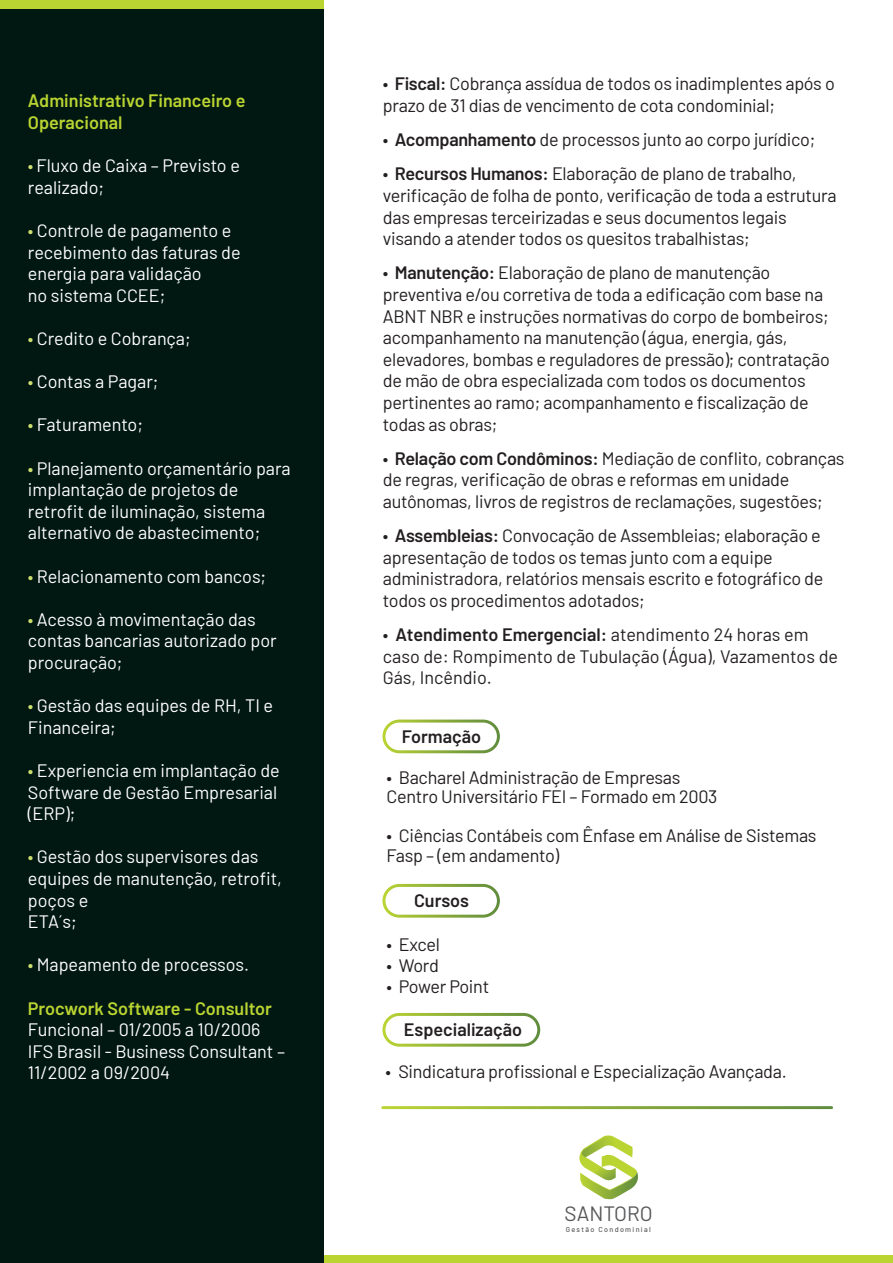
<style>
.page{position:relative;width:893px;height:1263px;background:#fff}
.page>*{position:absolute;margin:0;border:0;box-sizing:border-box;transform-origin:0 0}
.t1{font:20.7px "Barlow";color:#57585a}
.t2{font:18px/21.6px "Barlow";letter-spacing:-.015em;color:#231f20}
.t3{font:18px/21.6px "Barlow";color:#fff}
.t4{font:600 18px/21.6px "Barlow";color:#bad432}
.t5{font:600 18px "Barlow";color:#231f20}
.t6{font:500 7.2px "Barlow";letter-spacing:.19em;color:#57585a}
.s1{color:#cedf70}
.s2{font-weight:600}
</style>
<div class="page">
<div style="left:314px;top:1255px;width:579px;height:8px;background:#bad432"></div>
<div style="left:0;top:0;width:324px;height:1263px;background:#001712"></div>
<svg style="left:579px;top:1135px;width:59px;height:65px"></svg>
<svg style="left:382px;top:719px;width:118px;height:34px"></svg>
<div style="left:0;top:0;width:324px;height:8px;background:#bad432"></div>
<svg style="left:382px;top:884px;width:118px;height:34px"></svg>
<svg style="left:382px;top:1013px;width:158px;height:34px"></svg>
<svg style="left:381px;top:1106px;width:452px;height:3px"></svg>
<p class="t4" style="left:28px;top:89px;width:219px">Administrativo Financeiro e<br>Operacional</p>
<p class="t3" style="left:28px;top:153px;width:214px"><span class="s1">•</span> Fluxo de Caixa – Previsto e realizado;</p>
<p class="t3" style="left:28px;top:218px;width:214px"><span class="s1">•</span> Controle de pagamento e recebimento das faturas de energia para validação<br>no sistema CCEE;</p>
<p class="t3" style="left:28px;top:326px;width:164px"><span class="s1">•</span> Credito e Cobrança;</p>
<p class="t3" style="left:28px;top:369px;width:132px"><span class="s1">•</span> Contas a Pagar;</p>
<p class="t3" style="left:28px;top:413px;width:117px"><span class="s1">•</span> Faturamento;</p>
<p class="t3" style="left:28px;top:456px;width:264px"><span class="s1">•</span> Planejamento orçamentário para implantação de projetos de retrofit de iluminação, sistema alternativo de abastecimento;</p>
<p class="t3" style="left:28px;top:564px;width:240px"><span class="s1">•</span> Relacionamento com bancos;</p>
<p class="t3" style="left:28px;top:607px;width:250px"><span class="s1">•</span> Acesso à movimentação das contas bancarias autorizado por procuração;</p>
<p class="t3" style="left:28px;top:693px;width:247px"><span class="s1">•</span> Gestão das equipes de RH, TI e<br>Financeira;</p>
<p class="t3" style="left:28px;top:758px;width:253px"><span class="s1">•</span> Experiencia em implantação de<br>Software de Gestão Empresarial (ERP);</p>
<p class="t3" style="left:28px;top:845px;width:256px"><span class="s1">•</span> Gestão dos supervisores das equipes de manutenção, retrofit, poços e<br>ETA´s;</p>
<p class="t3" style="left:28px;top:953px;width:223px"><span class="s1">•</span> Mapeamento de processos.</p>
<p class="t4" style="left:28px;top:996px;width:246px">Procwork Software - Consultor</p>
<p class="t3" style="left:28px;top:1017px;width:259px">Funcional – 01/2005 a 10/2006<br>IFS Brasil - Business Consultant –<br>11/2002 a 09/2004</p>
<p class="t2" style="left:383px;top:72px;width:453px">• <span class="s2">Fiscal:</span> Cobrança assídua de todos os inadimplentes após o prazo de 31 dias de vencimento de cota condominial;</p>
<p class="t2" style="left:383px;top:127px;width:434px">• <span class="s2">Acompanhamento</span> de processos junto ao corpo jurídico;</p>
<p class="t2" style="left:383px;top:162px;width:455px">• <span class="s2">Recursos Humanos:</span> Elaboração de plano de trabalho, verificação de folha de ponto, verificação de toda a estrutura das empresas terceirizadas e seus documentos legais visando a atender todos os quesitos trabalhistas;</p>
<p class="t2" style="left:383px;top:261px;width:449px">• <span class="s2">Manutenção:</span> Elaboração de plano de manutenção preventiva e/ou corretiva de toda a edificação com base na ABNT NBR e instruções normativas do corpo de bombeiros; acompanhamento na manutenção (água, energia, gás, elevadores, bombas e reguladores de pressão); contratação de mão de obra especializada com todos os documentos pertinentes ao ramo; acompanhamento e fiscalização de todas as obras;</p>
<p class="t2" style="left:383px;top:446px;width:463px">• <span class="s2">Relação com Condôminos:</span> Mediação de conflito, cobranças de regras, verificação de obras e reformas em unidade autônomas, livros de registros de reclamações, sugestões;</p>
<p class="t2" style="left:383px;top:523px;width:442px">• <span class="s2">Assembleias:</span> Convocação de Assembleias; elaboração e apresentação de todos os temas junto com a equipe administradora, relatórios mensais escrito e fotográfico de todos os procedimentos adotados;</p>
<p class="t2" style="left:383px;top:622px;width:457px">• <span class="s2">Atendimento Emergencial:</span> atendimento 24 horas em caso de: Rompimento de Tubulação (Água), Vazamentos de<br>Gás, Incêndio.</p>
<p class="t5" style="left:402px;top:723px;width:81px">Formação</p>
<p class="t2" style="left:387px;top:766px;width:332px;line-height:19.5px">• Bacharel Administração de Empresas<br>Centro Universitário FEI – Formado em 2003</p>
<p class="t2" style="left:387px;top:825px;width:432px;line-height:19.5px">• Ciências Contábeis com Ênfase em Análise de Sistemas<br>Fasp – (em andamento)</p>
<p class="t5" style="left:414px;top:887px;width:57px">Cursos</p>
<p class="t2" style="left:387px;top:932px;width:55px">• Excel</p>
<p class="t2" style="left:387px;top:953px;width:54px">• Word</p>
<p class="t2" style="left:387px;top:974px;width:104px">• Power Point</p>
<p class="t5" style="left:404px;top:1016px;width:120px">Especialização</p>
<p class="t2" style="left:386px;top:1059px;width:403px">• Sindicatura profissional e Especialização Avançada.</p>
<p class="t1" style="left:565px;top:1199px;width:90px">SANTORO</p>
<p class="t6" style="left:566px;top:1224px;width:87px">Gestão Condominial</p>
</div>
